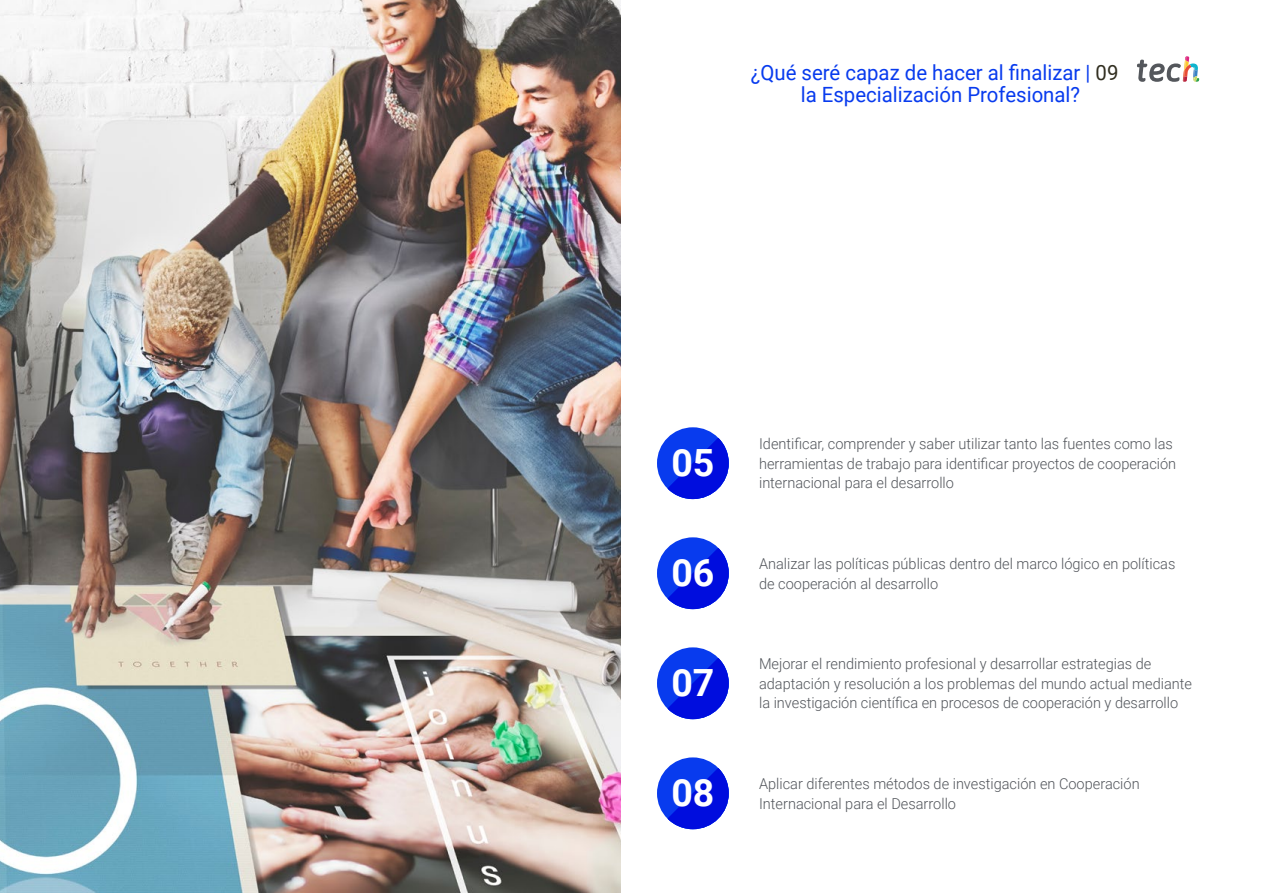
<style>
.page{position:relative;width:1263px;height:893px;background:#fff}
.page>*{position:absolute;margin:0;border:0;box-sizing:border-box;transform-origin:0 0}
.t1{font:700 37.5px "Roboto";color:#fff}
.t2{font:21px/22.5px "Roboto";color:#083bee;text-align:center}
.t3{font:300 15px/19.5px "Roboto";color:#52555b}
.s1{color:#312e20}
</style>
<div class="page">
<img style="left:0;top:0;width:621px;height:893px">
<svg style="left:1137px;top:56px;width:62px;height:26px"></svg>
<div style="left:657px;top:537px;width:72px;height:72px;background:#083bee;border-radius:50%"></div>
<svg style="left:667px;top:548px;width:62px;height:61px"></svg>
<div style="left:657px;top:757px;width:72px;height:72px;background:#083bee;border-radius:50%"></div>
<svg style="left:667px;top:768px;width:62px;height:61px"></svg>
<div style="left:657px;top:647px;width:72px;height:72px;background:#083bee;border-radius:50%"></div>
<svg style="left:667px;top:658px;width:62px;height:61px"></svg>
<div style="left:657px;top:427px;width:72px;height:72px;background:#083bee;border-radius:50%"></div>
<svg style="left:667px;top:438px;width:62px;height:61px"></svg>
<h2 class="t2" style="left:751px;top:60px;width:369px">¿Qué seré capaz de hacer al finalizar | <span class="s1">09 </span>la Especialización Profesional?</h2>
<h1 class="t1" style="left:671px;top:436px;width:45px">05</h1>
<p class="t3" style="left:759px;top:434px;width:419px">Identificar, comprender y saber utilizar tanto las fuentes como las herramientas de trabajo para identificar proyectos de cooperación internacional para el desarrollo</p>
<h1 class="t1" style="left:671px;top:546px;width:45px">06</h1>
<p class="t3" style="left:759px;top:553px;width:418px">Analizar las políticas públicas dentro del marco lógico en políticas de cooperación al desarrollo</p>
<h1 class="t1" style="left:671px;top:656px;width:45px">07</h1>
<p class="t3" style="left:759px;top:654px;width:434px">Mejorar el rendimiento profesional y desarrollar estrategias de adaptación y resolución a los problemas del mundo actual mediante la investigación científica en procesos de cooperación y desarrollo</p>
<h1 class="t1" style="left:671px;top:766px;width:45px">08</h1>
<p class="t3" style="left:759px;top:773px;width:382px">Aplicar diferentes métodos de investigación en Cooperación<br>Internacional para el Desarrollo</p>
</div>
